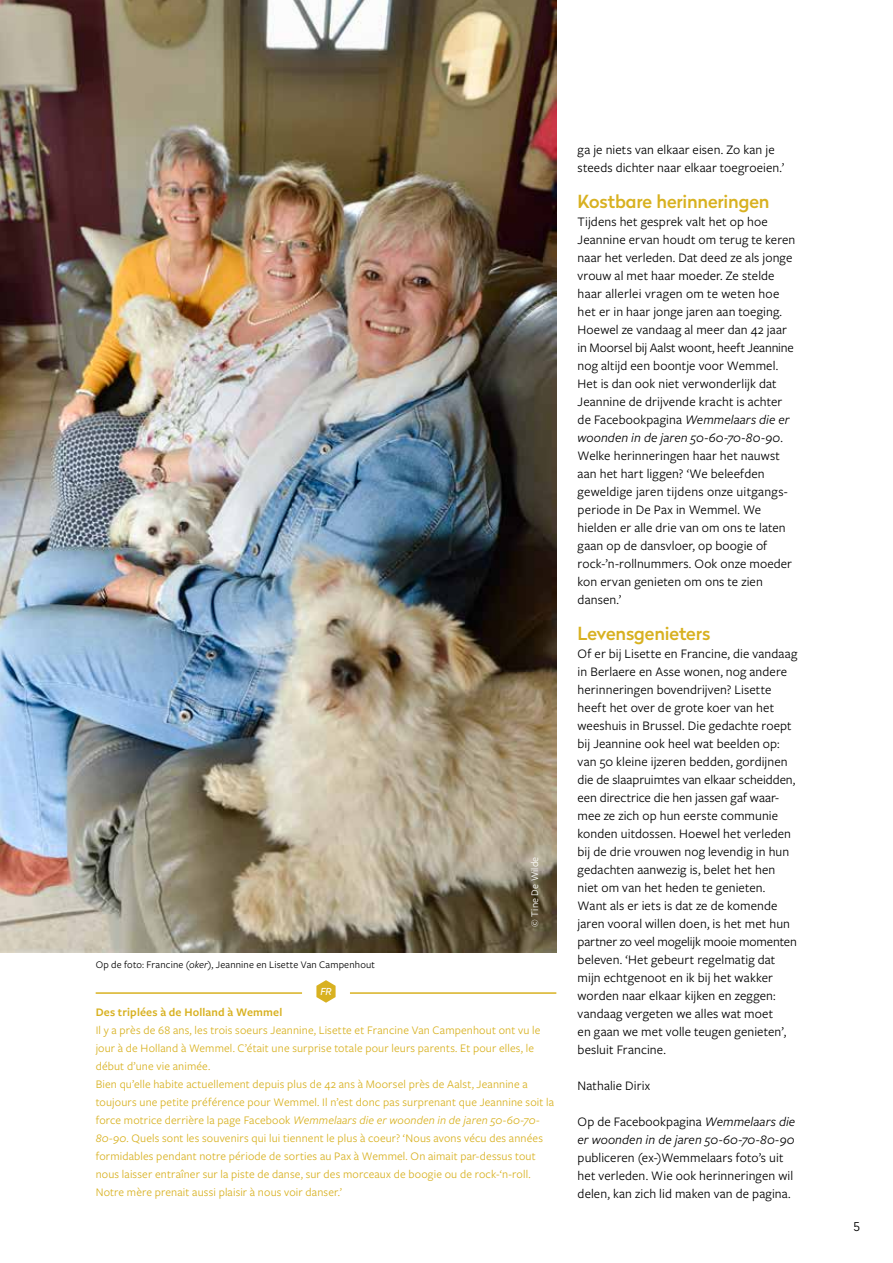
<style>
.page{position:relative;width:893px;height:1263px;background:#fff}
.page>*{position:absolute;margin:0;border:0;box-sizing:border-box;transform-origin:0 0}
.t1{font:500 18px "Radikal";letter-spacing:-.005em;color:#d8b121}
.t2{font:13.5px/18px "Freight Sans Pro";letter-spacing:.01em;color:#000}
.t3{font:italic 13.5px/18px "Freight Sans Pro";letter-spacing:.005em;color:#000}
.t4{font:12px/18px "Freight Sans Pro";letter-spacing:.01em;color:#d8b121}
.t5{font:600 12px "Freight Sans Pro";letter-spacing:.015em;color:#d8b121}
.t6{font:300 12px "Radikal";color:#000}
.t7{font:10.5px "Freight Sans Pro";letter-spacing:.015em;color:#000}
.t8{font:10.5px "Freight Sans Pro";letter-spacing:.015em;color:#fff}
.t9{font:italic 9.6px "Radikal";color:#fff}
.s1{font-style:italic}
.s2{font-style:normal}
</style>
<div class="page">
<img style="left:0;top:0;width:556px;height:952px">
<hr style="left:96px;top:992px;width:206px;height:2px;background:#d8b121">
<hr style="left:350px;top:992px;width:206px;height:2px;background:#d8b121">
<svg style="left:316px;top:980px;width:20px;height:23px"></svg>
<p class="t7" style="left:96px;top:958px;width:281px">Op de foto: Francine <span class="s1">(oker)</span>, Jeannine en Lisette Van Campenhout</p>
<p class="t9" style="left:320px;top:985px;width:13px">FR</p>
<p class="t8" style="left:528px;top:927px;width:72px;rotate:-90deg">© Tine De Wilde</p>
<p class="t5" style="left:96px;top:1003px;width:188px">Des triplées à de Holland à Wemmel</p>
<p class="t4" style="left:96px;top:1020px;width:460px">Il y a près de 68 ans, les trois soeurs Jeannine, Lisette et Francine Van Campenhout ont vu le jour à de Holland à Wemmel. C’était une surprise totale pour leurs parents. Et pour elles, le début d’une vie animée.<br>Bien qu’elle habite actuellement depuis plus de 42 ans à Moorsel près de Aalst, Jeannine a toujours une petite préférence pour Wemmel. Il n’est donc pas surprenant que Jeannine soit la force motrice derrière la page Facebook <span class="s1">Wemmelaars die er woonden in de jaren 50-60-70- 80-90</span>. Quels sont les souvenirs qui lui tiennent le plus à coeur? ‘Nous avons vécu des années formidables pendant notre période de sorties au Pax à Wemmel. On aimait par-dessus tout nous laisser entraîner sur la piste de danse, sur des morceaux de boogie ou de rock-‘n-roll.<br>Notre mère prenait aussi plaisir à nous voir danser.’</p>
<p class="t2" style="left:578px;top:140px;width:208px">ga je niets van elkaar eisen. Zo kan je steeds dichter naar elkaar toegroeien.’</p>
<h1 class="t1" style="left:578px;top:188px;width:193px">Kostbare herinneringen</h1>
<p class="t2" style="left:578px;top:212px;width:219px">Tijdens het gesprek valt het op hoe Jeannine ervan houdt om terug te keren naar het verleden. Dat deed ze als jonge vrouw al met haar moeder. Ze stelde haar allerlei vragen om te weten hoe het er in haar jonge jaren aan toeging.<br>Hoewel ze vandaag al meer dan 42 jaar in Moorsel bij Aalst woont, heeft Jeannine nog altijd een boontje voor Wemmel.<br>Het is dan ook niet verwonderlijk dat Jeannine de drijvende kracht is achter de Facebookpagina <span class="s1">Wemmelaars die er woonden in de jaren 50-60-70-80-90</span>.<br>Welke herinneringen haar het nauwst aan het hart liggen? ‘We beleefden geweldige jaren tijdens onze uitgangs&shy;periode in De Pax in Wemmel. We hielden er alle drie van om ons te laten gaan op de dansvloer, op boogie of rock-’n-rollnummers. Ook onze moeder kon ervan genieten om ons te zien dansen.’</p>
<h1 class="t1" style="left:578px;top:620px;width:134px">Levensgenieters</h1>
<p class="t2" style="left:578px;top:644px;width:221px">Of er bij Lisette en Francine, die vandaag in Berlaere en Asse wonen, nog andere herinneringen bovendrijven? Lisette heeft het over de grote koer van het weeshuis in Brussel. Die gedachte roept bij Jeannine ook heel wat beelden op: van 50 kleine ijzeren bedden, gordijnen die de slaapruimtes van elkaar scheidden, een directrice die hen jassen gaf waar&shy;mee ze zich op hun eerste communie konden uitdossen. Hoewel het verleden bij de drie vrouwen nog levendig in hun gedachten aanwezig is, belet het hen niet om van het heden te genieten.<br>Want als er iets is dat ze de komende jaren vooral willen doen, is het met hun partner zo veel mogelijk mooie momenten beleven. ‘Het gebeurt regelmatig dat mijn echtgenoot en ik bij het wakker worden naar elkaar kijken en zeggen: vandaag vergeten we alles wat moet<br>en gaan we met volle teugen genieten’, besluit Francine.</p>
<p class="t2" style="left:578px;top:1076px;width:74px">Nathalie Dirix</p>
<p class="t3" style="left:578px;top:1112px;width:219px"><span class="s2">Op de Facebookpagina</span> Wemmelaars die er woonden in de jaren 50-60-70-80-90</p>
<p class="t2" style="left:578px;top:1148px;width:217px">publiceren (ex-)Wemmelaars foto’s uit het verleden. Wie ook herinneringen wil delen, kan zich lid maken van de pagina.</p>
<p class="t6" style="left:854px;top:1218px;width:8px">5</p>
</div>
